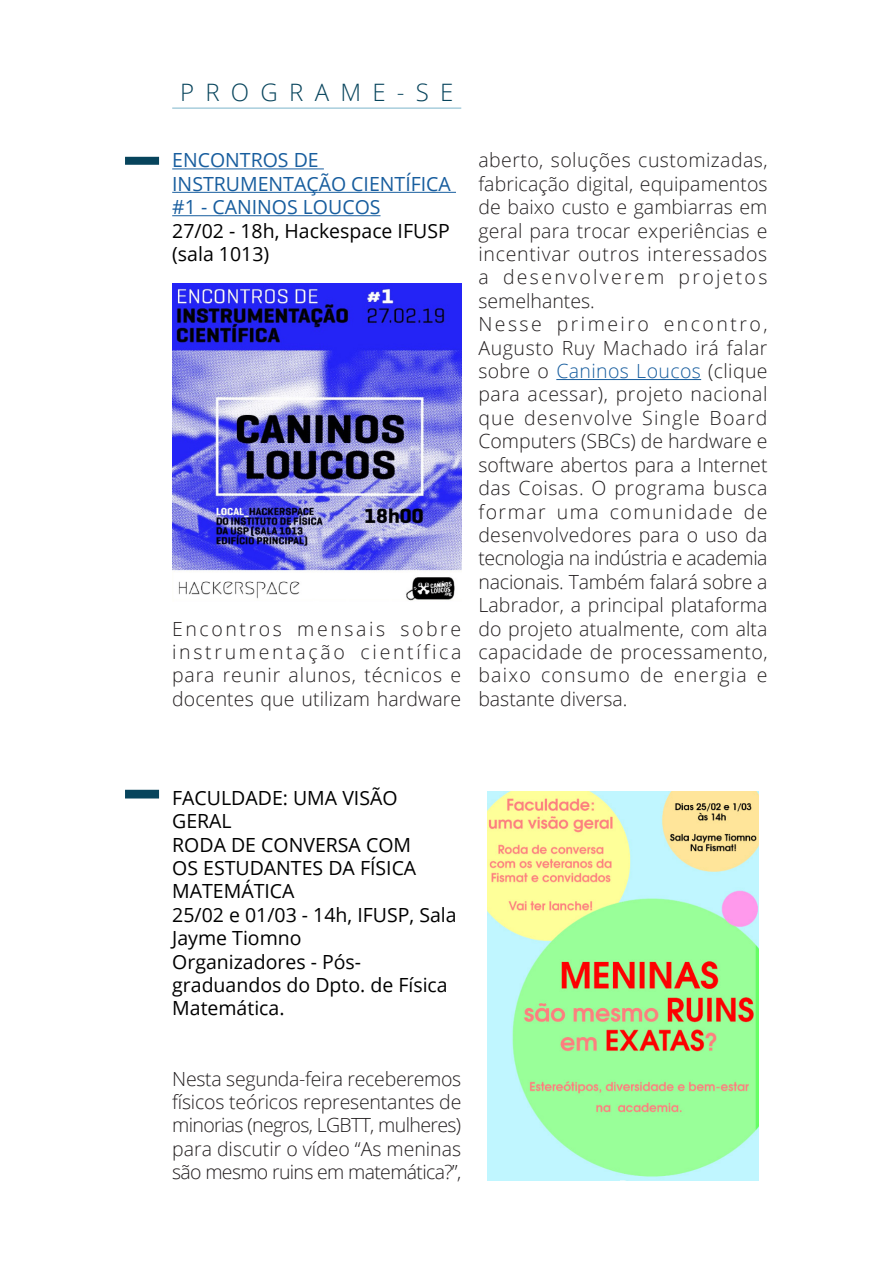
<style>
.page{position:relative;width:893px;height:1263px;background:#fff}
.page>*{position:absolute;margin:0;border:0;box-sizing:border-box;transform-origin:0 0}
.t1{font:300 24px "Open Sans";letter-spacing:.47em;color:#07445c}
.t2{font:300 19.5px/23.4px "Open Sans";letter-spacing:.01em;color:#231f20;text-align:justify}
.t3{font:19.5px/23.4px "Open Sans";color:#000}
.t4{font:19.5px/23.4px "Open Sans";color:#175d9e}
.s1{color:#175d9e}
</style>
<div class="page">
<div style="left:125px;top:157px;width:34px;height:8px;background:#07445c;border:2px solid #07445c"></div>
<div style="left:125px;top:790px;width:34px;height:8px;background:#07445c"></div>
<hr style="left:172px;top:107px;width:289px;height:2px;background:#a8cedc">
<hr style="left:172px;top:168px;width:152px;height:1px;background:#175d9e">
<hr style="left:172px;top:192px;width:284px;height:1px;background:#175d9e">
<hr style="left:172px;top:215px;width:208px;height:1px;background:#175d9e">
<hr style="left:556px;top:379px;width:145px;height:1px;background:#175d9e">
<img style="left:172px;top:283px;width:289px;height:318px">
<img style="left:488px;top:791px;width:270px;height:389px">
<p class="t1" style="left:180px;top:75px;width:275px">PROGRAME-SE</p>
<p class="t4" style="left:172px;top:148px;width:280px">ENCONTROS DE<br>INSTRUMENTAÇÃO CIENTÍFICA #1 - CANINOS LOUCOS</p>
<p class="t3" style="left:172px;top:218px;width:279px">27/02 - 18h, Hackespace IFUSP (sala 1013)</p>
<p class="t2" style="left:172px;top:616px;width:291px">Encontros mensais sobre instrumentação científica para reunir alunos, técnicos e docentes que utilizam hardware</p>
<p class="t2" style="left:478px;top:148px;width:291px;text-align:left">aberto, soluções customizadas, fabricação digital, equipamentos de baixo custo e gambiarras em geral para trocar experiências e incentivar outros interessados a desenvolverem projetos semelhantes.<br>Nesse primeiro encontro,<br>Augusto Ruy Machado irá falar sobre o <span class="s1">Caninos Loucos</span> (clique para acessar), projeto nacional que desenvolve Single Board<br>Computers (SBCs) de hardware e software abertos para a Internet das Coisas. O programa busca formar uma comunidade de desenvolvedores para o uso da tecnologia na indústria e academia nacionais. Também falará sobre a<br>Labrador, a principal plataforma do projeto atualmente, com alta capacidade de processamento, baixo consumo de energia e bastante diversa.</p>
<p class="t3" style="left:172px;top:785px;width:286px">FACULDADE: UMA VISÃO<br>GERAL<br>RODA DE CONVERSA COM<br>OS ESTUDANTES DA FÍSICA<br>MATEMÁTICA<br>25/02 e 01/03 - 14h, IFUSP, Sala<br>Jayme Tiomno<br>Organizadores - Pós&shy;graduandos do Dpto. de Física<br>Matemática.</p>
<p class="t2" style="left:172px;top:1066px;width:291px">Nesta segunda-feira receberemos físicos teóricos representantes de minorias (negros, LGBTT, mulheres) para discutir o vídeo “As meninas são mesmo ruins em matemática?”,</p>
</div>
